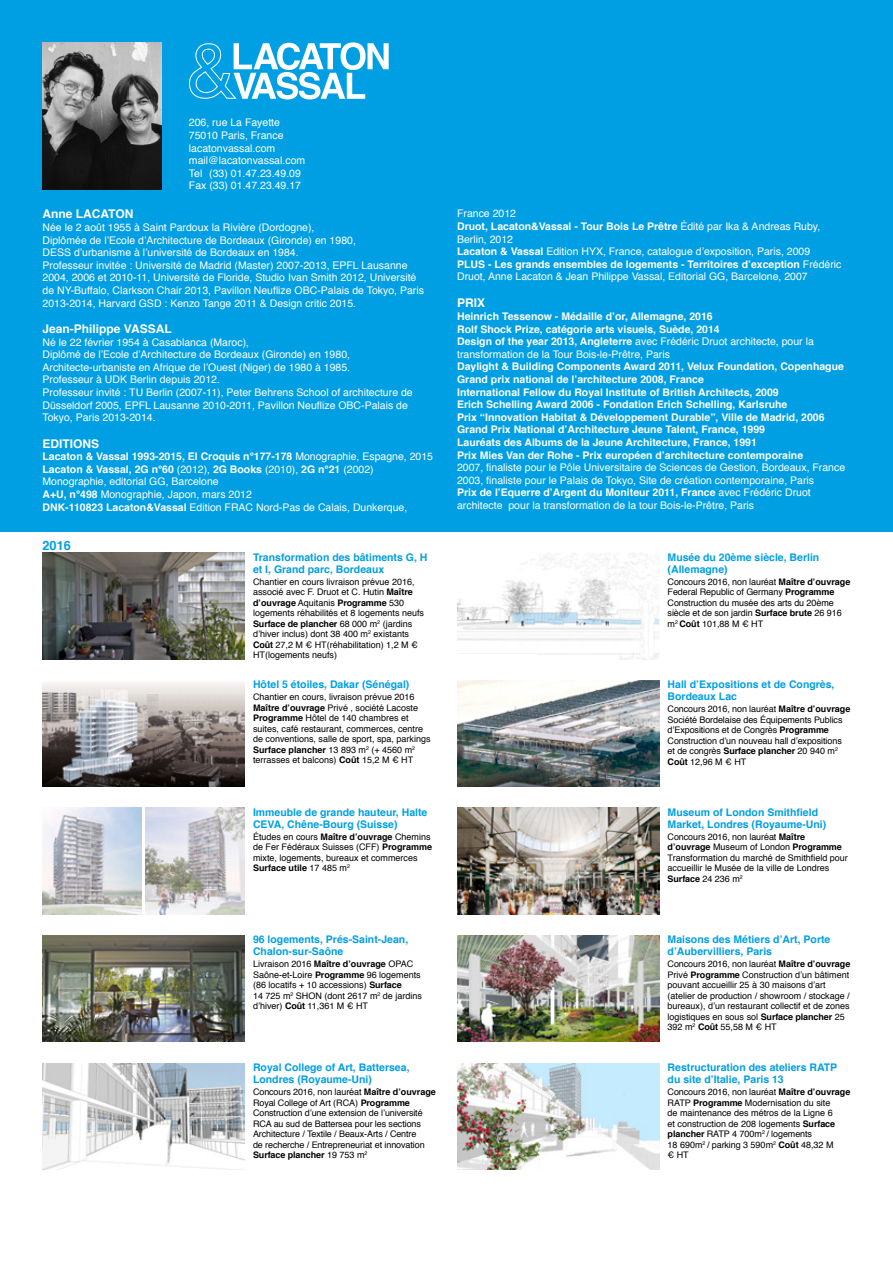
<style>
.page{position:relative;width:893px;height:1263px;background:#fff}
.page>*{position:absolute;margin:0;border:0;box-sizing:border-box;transform-origin:0 0}
.t1{font:700 12.75px "Helvetica";color:#009fe3}
.t2{font:700 12px "Helvetica";color:#fff}
.t3{font:10.5px/12.6px "Helvetica";color:#fff}
.t4{font:700 10.5px/12.6px "Helvetica";color:#fff}
.t5{font:700 10.5px/12px "Helvetica";color:#009fe3}
.t6{font:9px/10.5px "Helvetica";color:#000}
.s1{font-weight:700}
.s2{font-weight:400}
</style>
<div class="page">
<div style="left:0;top:0;width:893px;height:531px;background:#009fe3"></div>
<img style="left:43px;top:43px;width:118px;height:146px">
<img style="left:43px;top:682px;width:201px;height:105px">
<img style="left:43px;top:808px;width:98px;height:106px">
<img style="left:146px;top:808px;width:98px;height:106px">
<img style="left:43px;top:553px;width:201px;height:106px">
<img style="left:43px;top:935px;width:201px;height:107px">
<img style="left:457px;top:1063px;width:202px;height:106px">
<img style="left:457px;top:935px;width:202px;height:107px">
<img style="left:457px;top:808px;width:202px;height:106px">
<img style="left:457px;top:680px;width:202px;height:107px">
<img style="left:457px;top:553px;width:202px;height:106px">
<div style="left:456px;top:654px;width:82px;height:6px;background:#fff"></div>
<img style="left:43px;top:1063px;width:201px;height:106px">
<svg style="left:189px;top:42px;width:200px;height:57px"></svg>
<p class="t3" style="left:189px;top:117px;width:118px">206, rue La Fayette<br>75010 Paris, France lacatonvassal.com mail@lacatonvassal.com<br>Tel (33) 01.47.23.49.09<br>Fax (33) 01.47.23.49.17</p>
<h2 class="t2" style="left:43px;top:205px;width:92px">Anne LACATON</h2>
<p class="t3" style="left:43px;top:221px;width:383px">Née le 2 août 1955 à Saint Pardoux la Rivière (Dordogne),<br>Diplômée de l’Ecole d’Architecture de Bordeaux (Gironde) en 1980,<br>DESS d’urbanisme à l’université de Bordeaux en 1984.<br>Professeur invitée : Université de Madrid (Master) 2007-2013, EPFL Lausanne 2004, 2006 et 2010-11, Université de Floride, Studio Ivan Smith 2012, Université de NY-Buffalo, Clarkson Chair 2013, Pavillon Neuflize OBC-Palais de Tokyo, Paris 2013-2014, Harvard GSD : Kenzo Tange 2011 &amp; Design critic 2015.</p>
<h2 class="t2" style="left:43px;top:319px;width:131px">Jean-Philippe VASSAL</h2>
<p class="t3" style="left:43px;top:336px;width:372px">Né le 22 février 1954 à Casablanca (Maroc),<br>Diplômé de l’Ecole d’Architecture de Bordeaux (Gironde) en 1980, Architecte-urbaniste en Afrique de l’Ouest (Niger) de 1980 à 1985.<br>Professeur à UDK Berlin depuis 2012.<br>Professeur invité : TU Berlin (2007-11), Peter Behrens School of architecture de Düsseldorf 2005, EPFL Lausanne 2010-2011, Pavillon Neuflize OBC-Palais de Tokyo, Paris 2013-2014.</p>
<h2 class="t2" style="left:43px;top:434px;width:58px">EDITIONS</h2>
<p class="t3" style="left:43px;top:451px;width:392px"><span class="s1">Lacaton &amp; Vassal 1993-2015, El Croquis n°177-178</span> Monographie, Espagne, 2015<br><span class="s1">Lacaton &amp; Vassal, 2G n°60</span> (2012), <span class="s1">2G Books</span> (2010), <span class="s1">2G n°21</span> (2002)<br>Monographie, editorial GG, Barcelone<br><span class="s1">A+U, n°498</span> Monographie, Japon, mars 2012<br><span class="s1">DNK-110823 Lacaton&amp;Vassal</span> Edition FRAC Nord-Pas de Calais, Dunkerque,</p>
<h1 class="t1" style="left:43px;top:535px;width:30px">2016</h1>
<p class="t5" style="left:253px;top:551px;width:176px">Transformation des bâtiments G, H et I, Grand parc, Bordeaux</p>
<p class="t6" style="left:253px;top:576px;width:173px">Chantier en cours livraison prévue 2016, associé avec F. Druot et C. Hutin <span class="s1">Maître d’ouvrage</span> Aquitanis <span class="s1">Programme</span> 530 logements réhabilités et 8 logements neufs <span class="s1">Surface de plancher</span> 68 000 m<sup>2</sup> (jardins d’hiver inclus) dont 38 400 m<sup>2</sup> existants <span class="s1">Coût</span> 27,2 M € HT(réhabilitation) 1,2 M € HT(logements neufs)</p>
<p class="t5" style="left:253px;top:679px;width:158px">Hôtel 5 étoiles, Dakar (Sénégal)</p>
<p class="t6" style="left:253px;top:692px;width:179px">Chantier en cours, livraison prévue 2016<br><span class="s1">Maître d’ouvrage</span> Privé , société Lacoste <span class="s1">Programme</span> Hôtel de 140 chambres et suites, café restaurant, commerces, centre de conventions, salle de sport, spa, parkings <span class="s1">Surface plancher</span> 13 893 m<sup>2</sup> (+ 4560 m<sup>2 </sup>terrasses et balcons) <span class="s1">Coût</span> 15,2 M € HT</p>
<p class="t5" style="left:253px;top:806px;width:176px">Immeuble de grande hauteur, Halte<br>CEVA, Chêne-Bourg (Suisse)</p>
<p class="t6" style="left:253px;top:832px;width:181px">Études en cours <span class="s1">Maître d’ouvrage</span> Chemins de Fer Fédéraux Suisses (CFF) <span class="s1">Programme </span>mixte, logements, bureaux et commerces <span class="s1">Surface utile</span> 17 485 m<sup>2</sup></p>
<p class="t5" style="left:253px;top:934px;width:157px">96 logements, Prés-Saint-Jean,<br>Chalon-sur-Saône</p>
<p class="t6" style="left:253px;top:959px;width:170px">Livraison 2016 <span class="s1">Maître d’ouvrage</span> OPAC Saône-et-Loire <span class="s1">Programme</span> 96 logements (86 locatifs + 10 accessions) <span class="s1">Surface<br></span>14 725 m<sup>2</sup> SHON (dont 2617 m<sup>2</sup> de jardins d’hiver) <span class="s1">Coût</span> 11,361 M € HT</p>
<p class="t5" style="left:253px;top:1061px;width:158px">Royal College of Art, Battersea,<br>Londres (Royaume-Uni)</p>
<p class="t6" style="left:253px;top:1087px;width:184px">Concours 2016, non lauréat <span class="s1">Maître d’ouvrage </span>Royal College of Art (RCA) <span class="s1">Programme </span>Construction d’une extension de l’université RCA au sud de Battersea pour les sections Architecture / Textile / Beaux-Arts / Centre<br>de recherche / Entrepreneuriat et innovation <span class="s1">Surface plancher</span> 19 753 m<sup>2</sup></p>
<p class="t3" style="left:457px;top:208px;width:386px">France 2012<br><span class="s1">Druot, Lacaton&amp;Vassal - Tour Bois Le Prêtre</span> Édité par Ika &amp; Andreas Ruby, Berlin, 2012<br><span class="s1">Lacaton &amp; Vassal</span> Edition HYX, France, catalogue d’exposition, Paris, 2009<br><span class="s1">PLUS - Les grands ensembles de logements - Territoires d’exception</span> Frédéric Druot, Anne Lacaton &amp; Jean Philippe Vassal, Editorial GG, Barcelone, 2007</p>
<h2 class="t2" style="left:457px;top:293px;width:30px">PRIX</h2>
<p class="t4" style="left:457px;top:310px;width:358px">Heinrich Tessenow - Médaille d’or, Allemagne, 2016<br>Rolf Shock Prize, catégorie arts visuels, Suède, 2014<br>Design of the year 2013, Angleterre <span class="s2">avec Frédéric Druot architecte, pour la transformation de la Tour Bois-le-Prêtre, Paris</span></p>
<p class="t4" style="left:457px;top:360px;width:388px">Daylight &amp; Building Components Award 2011, Velux Foundation, Copenhague Grand prix national de l’architecture 2008, France<br>International Fellow du Royal Institute of British Architects, 2009<br>Erich Schelling Award 2006 - Fondation Erich Schelling, Karlsruhe<br>Prix “Innovation Habitat &amp; Développement Durable”, Ville de Madrid, 2006<br>Grand Prix National d’Architecture Jeune Talent, France, 1999<br>Lauréats des Albums de la Jeune Architecture, France, 1991<br>Prix Mies Van der Rohe - Prix européen d’architecture contemporaine</p>
<p class="t3" style="left:457px;top:461px;width:390px">2007, finaliste pour le Pôle Universitaire de Sciences de Gestion, Bordeaux, France 2003, finaliste pour le Palais de Tokyo, Site de création contemporaine, Paris<br><span class="s1">Prix de l’Equerre d’Argent du Moniteur 2011, France</span> avec Frédéric Druot architecte pour la transformation de la tour Bois-le-Prêtre, Paris</p>
<p class="t5" style="left:668px;top:551px;width:153px">Musée du 20ème siècle, Berlin (Allemagne)</p>
<p class="t6" style="left:668px;top:576px;width:184px">Concours 2016, non lauréat <span class="s1">Maître d’ouvrage </span>Federal Republic of Germany <span class="s1">Programme </span>Construction du musée des arts du 20ème siècle et de son jardin <span class="s1">Surface brute</span> 26 916 m<sup>2</sup> <span class="s1">Coût</span> 101,88 M € HT</p>
<p class="t5" style="left:668px;top:679px;width:168px">Hall d’Expositions et de Congrès,<br>Bordeaux Lac</p>
<p class="t6" style="left:668px;top:704px;width:184px">Concours 2016, non lauréat <span class="s1">Maître d’ouvrage </span>Société Bordelaise des Équipements Publics d’Expositions et de Congrès <span class="s1">Programme </span>Construction d’un nouveau hall d’expositions et de congrès <span class="s1">Surface plancher</span> 20 940 m<sup>2<br></sup><span class="s1">Coût</span> 12,96 M € HT</p>
<p class="t5" style="left:668px;top:806px;width:160px">Museum of London Smithfield<br>Market, Londres (Royaume-Uni)</p>
<p class="t6" style="left:668px;top:832px;width:182px">Concours 2016, non lauréat <span class="s1">Maître d’ouvrage</span> Museum of London <span class="s1">Programme </span>Transformation du marché de Smithfield pour accueillir le Musée de la ville de Londres <span class="s1">Surface</span> 24 236 m<sup>2</sup></p>
<p class="t5" style="left:668px;top:934px;width:164px">Maisons des Métiers d’Art, Porte d’Aubervilliers, Paris</p>
<p class="t6" style="left:668px;top:959px;width:184px">Concours 2016, non lauréat <span class="s1">Maître d’ouvrage </span>Privé <span class="s1">Programme</span> Construction d’un bâtiment pouvant accueillir 25 à 30 maisons d’art (atelier de production / showroom / stockage / bureaux), d’un restaurant collectif et de zones logistiques en sous sol <span class="s1">Surface plancher</span> 25<br>392 m<sup>2</sup> <span class="s1">Coût</span> 55,58 M € HT</p>
<p class="t5" style="left:668px;top:1061px;width:171px">Restructuration des ateliers RATP du site d’Italie, Paris 13</p>
<p class="t6" style="left:668px;top:1087px;width:184px">Concours 2016, non lauréat <span class="s1">Maître d’ouvrage </span>RATP <span class="s1">Programme</span> Modernisation du site<br>de maintenance des métros de la Ligne 6<br>et construction de 208 logements <span class="s1">Surface plancher</span> RATP 4 700m<sup>2</sup> / logements<br>18 690m<sup>2</sup> / parking 3 590m<sup>2</sup> <span class="s1">Coût</span> 48,32 M<br>€ HT</p>
</div>
